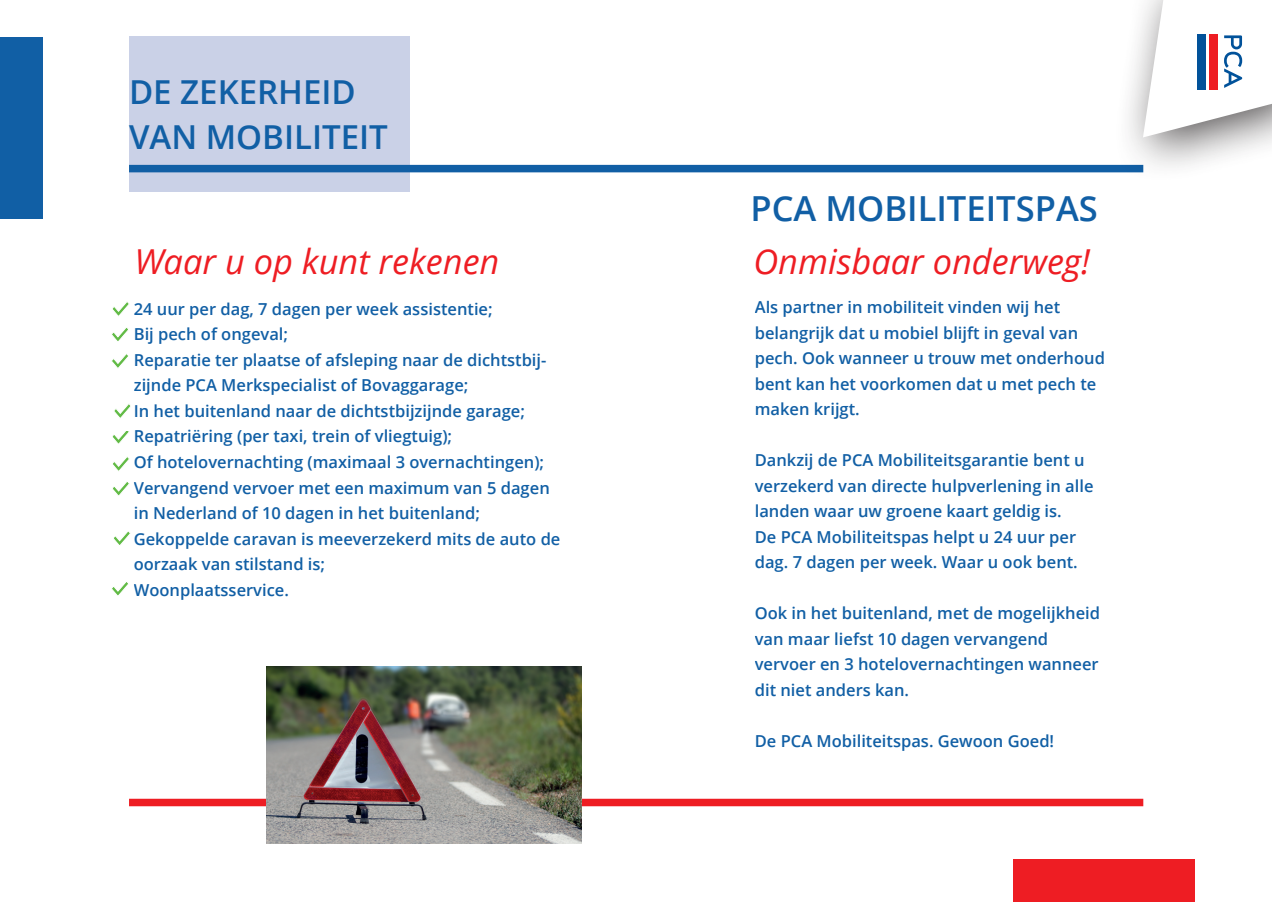
<style>
.page{position:relative;width:1272px;height:902px;background:#fff}
.page>*{position:absolute;margin:0;border:0;box-sizing:border-box;transform-origin:0 0}
.t1{font:600 34.5px "Open Sans";color:#115fa5}
.t2{font:italic 34.35px "Open Sans";color:#ee1d23}
.t3{font:600 33px/45px "Open Sans";color:#115fa5}
.t4{font:600 16.5px/25.5px "Open Sans";color:#115fa5}
</style>
<div class="page">
<div style="left:129px;top:36px;width:280px;height:155px;background:#cad1e7"></div>
<div style="left:0;top:37px;width:42px;height:181px;background:#115fa5"></div>
<div style="left:129px;top:798px;width:1014px;height:8px;background:#ee1d23"></div>
<div style="left:129px;top:165px;width:1014px;height:7px;background:#115fa5"></div>
<div style="left:1113px;top:0;width:158px;height:184px;background:#231f20;opacity:.75"></div>
<svg style="left:1142px;top:0;width:129px;height:137px"></svg>
<div style="left:1209px;top:35px;width:9px;height:55px;background:#ee1d23"></div>
<div style="left:1196px;top:35px;width:9px;height:55px;background:#01529a"></div>
<div style="left:1013px;top:859px;width:182px;height:42px;background:#ee1d23"></div>
<img style="left:266px;top:666px;width:316px;height:177px">
<svg style="left:112px;top:328px;width:16px;height:13px"></svg>
<svg style="left:112px;top:354px;width:16px;height:14px"></svg>
<svg style="left:112px;top:302px;width:17px;height:14px"></svg>
<svg style="left:112px;top:432px;width:17px;height:12px"></svg>
<svg style="left:114px;top:531px;width:17px;height:14px"></svg>
<svg style="left:112px;top:582px;width:16px;height:14px"></svg>
<svg style="left:113px;top:457px;width:16px;height:14px"></svg>
<svg style="left:113px;top:482px;width:17px;height:14px"></svg>
<svg style="left:114px;top:404px;width:17px;height:14px"></svg>
<h3 class="t3" style="left:129px;top:69px;width:260px">De zekerheid van mobiliteit</h3>
<h2 class="t2" style="left:134px;top:238px;width:366px">Waar u op kunt rekenen</h2>
<p class="t4" style="left:134px;top:296px;width:428px">24 uur per dag, 7 dagen per week assistentie;<br>Bij pech of ongeval;<br>Reparatie ter plaatse of afsleping naar de dichtstbij&shy;zijnde PCA M erkspecialist of Bovaggarage;<br>I n het buitenland naar de dichtstbijzijnde garage; Repatriëring (per taxi, trein of vliegtuig);<br>Of hotelovernachting (maximaal 3 overnachtingen); Vervangend vervoer met een maximum van 5 dagen in Nederland of 10 dagen in het buitenland; Gekoppelde caravan is meeverzekerd mits de auto de oorzaak van stilstand is;<br>Woonplaatsservice.</p>
<h1 class="t1" style="left:750px;top:185px;width:349px">PCA M obiliteitspas</h1>
<h2 class="t2" style="left:753px;top:238px;width:338px">Onmisbaar onderweg!</h2>
<p class="t4" style="left:754px;top:294px;width:351px">Als partner in mobiliteit vinden wij het belangrijk dat u mobiel blijft in geval van pech. Ook wanneer u trouw met onderhoud bent kan het voorkomen dat u met pech te maken krijgt.</p>
<p class="t4" style="left:754px;top:447px;width:340px">Dankzij de PCA M obiliteitsgarantie bent u verzekerd van directe hulpverlening in alle landen waar uw groene kaart geldig is.<br>De PCA Mobiliteitspas helpt u 24 uur per dag. 7 dagen per week. Waar u ook bent.</p>
<p class="t4" style="left:754px;top:600px;width:347px">Ook in het buitenland, met de mogelijkheid van maar liefst 10 dagen vervangend vervoer en 3 hotelovernachtingen wanneer dit niet anders kan.</p>
<p class="t4" style="left:754px;top:727px;width:301px">De PCA M obiliteitspas. Gewoon Goed!</p>
</div>
